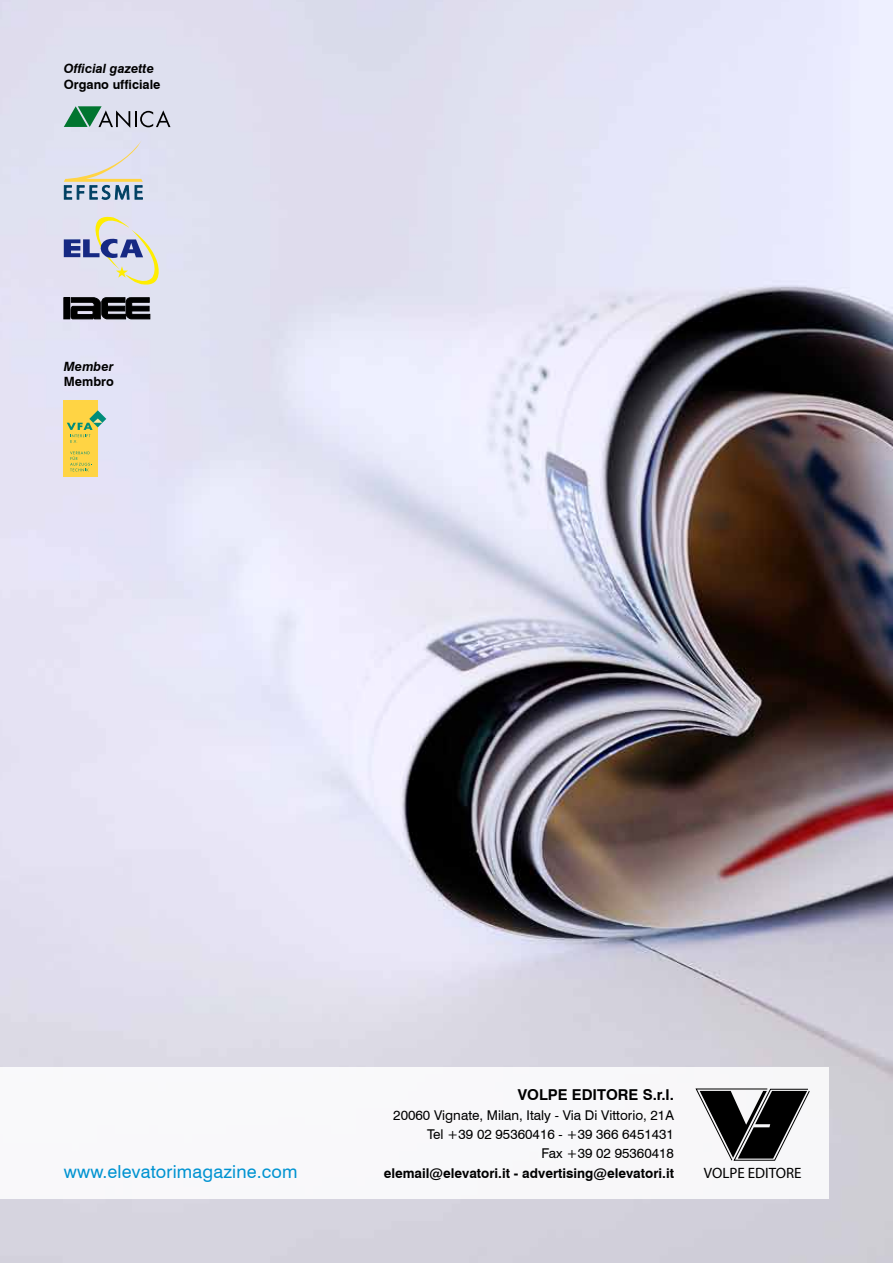
<style>
.page{position:relative;width:893px;height:1263px;background:#fff}
.page>*{position:absolute;margin:0;border:0;box-sizing:border-box;transform-origin:0 0}
.t1{font:18px "Swiss 721 BT";letter-spacing:.01em;color:#0093d1}
.t2{font:700 15px "Swiss 721 BT";color:#000}
.t3{font:15px "Myriad Pro";color:#000}
.t4{font:13.5px/19.5px "Swiss 721 BT";color:#000;text-align:right}
.t5{font:700 13.5px "Swiss 721 BT";color:#000}
.t6{font:italic 700 12.75px "Swiss 721 BT";color:#000}
.t7{font:700 12.75px "Swiss 721 BT";color:#000}
</style>
<div class="page">
<img style="left:0;top:0;width:893px;height:1263px">
<div style="left:0;top:1067px;width:829px;height:132px;background:#f9f8fa"></div>
<svg style="left:695px;top:1088px;width:115px;height:73px"></svg>
<svg style="left:63px;top:140px;width:80px;height:64px;background:#cbd0d8"></svg>
<div style="left:64px;top:298px;width:6px;height:21px;background:#000"></div>
<svg style="left:71px;top:298px;width:79px;height:21px;background:#2f2f32"></svg>
<svg style="left:64px;top:106px;width:106px;height:22px;background:#92aca7"></svg>
<div style="left:64px;top:400px;width:34px;height:76px;background:#ffd444"></div>
<svg style="left:70px;top:451px;width:22px;height:20px"></svg>
<svg style="left:67px;top:410px;width:39px;height:33px"></svg>
<svg style="left:64px;top:213px;width:101px;height:75px;background:#cccdd5"></svg>
<p class="t6" style="left:64px;top:61px;width:92px">Official gazette</p>
<p class="t7" style="left:64px;top:76px;width:98px">Organo ufficiale</p>
<p class="t6" style="left:64px;top:359px;width:51px">Member</p>
<p class="t7" style="left:64px;top:374px;width:52px">Membro</p>
<p class="t2" style="left:518px;top:1085px;width:158px">volpe editore S.r.l.</p>
<p class="t4" style="left:393px;top:1105px;width:282px">20060 Vignate, Milan, Italy - Via Di Vittorio, 21A<br>Tel +39 02 95360416 - +39 366 6451431<br>Fax +39 02 95360418</p>
<h1 class="t1" style="left:64px;top:1160px;width:235px">www.elevatorimagazine.com</h1>
<p class="t5" style="left:384px;top:1165px;width:292px">elemail@elevatori.it - advertising@elevatori.it</p>
<p class="t3" style="left:704px;top:1164px;width:99px">VOLPE EDITORE</p>
</div>
